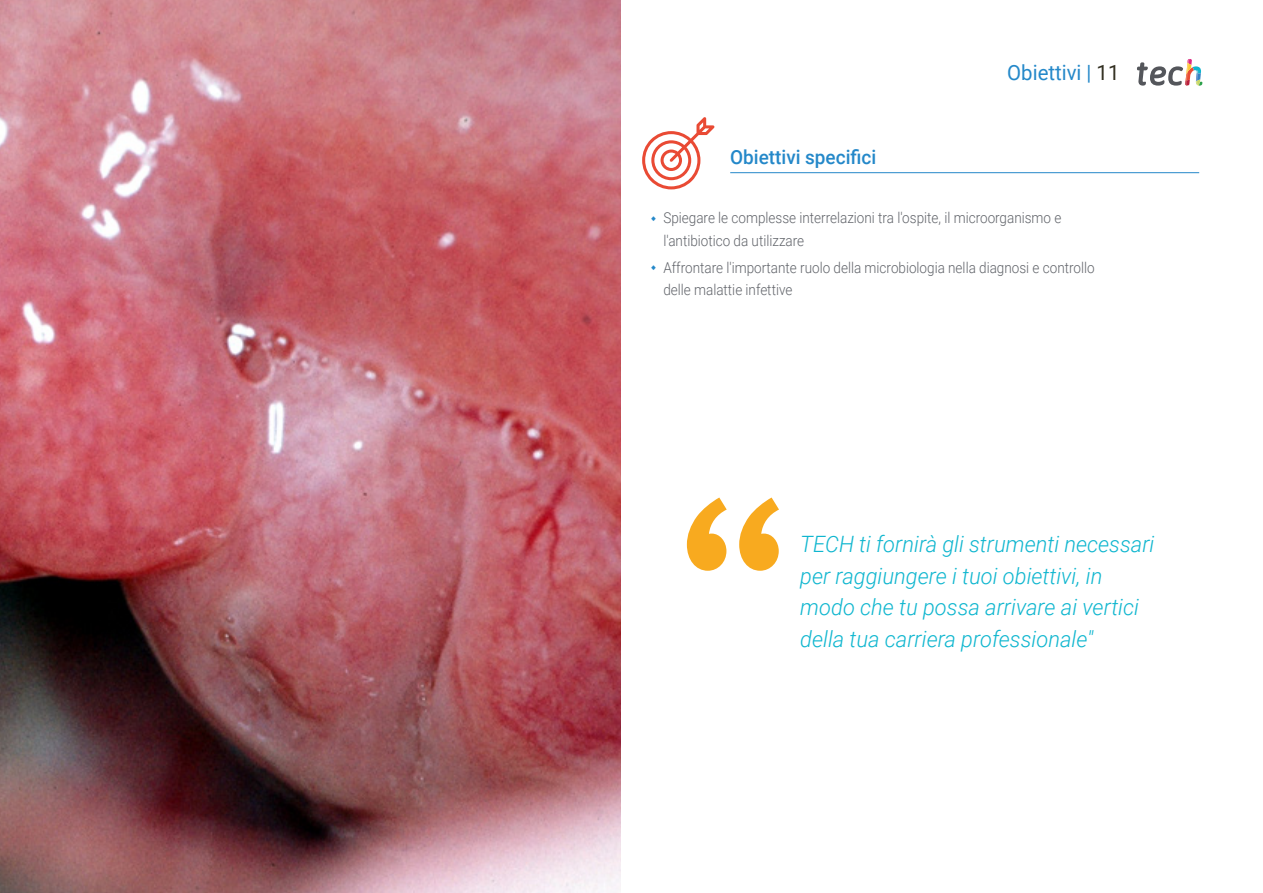
<style>
.page{position:relative;width:1263px;height:893px;background:#fff}
.page>*{position:absolute;margin:0;border:0;box-sizing:border-box;transform-origin:0 0}
.t1{font:italic 300 22.5px/31.5px "Roboto";color:#0fb6cf}
.t2{font:21px "Roboto";color:#2488c9}
.t3{font:500 19.5px "Roboto";color:#2488c9}
.t4{font:300 15px/22.5px "Roboto";color:#61646a;scale:.9 1}
.s1{color:#312e20}
</style>
<div class="page">
<hr style="left:730px;top:172px;width:469px;height:1px;background:#2488c9">
<svg style="left:642px;top:117px;width:72px;height:72px"></svg>
<img style="left:0;top:0;width:621px;height:893px">
<svg style="left:687px;top:497px;width:92px;height:74px"></svg>
<svg style="left:1137px;top:59px;width:65px;height:27px"></svg>
<h3 class="t3" style="left:730px;top:144px;width:147px">Obiettivi specifici</h3>
<h2 class="t2" style="left:1007px;top:57px;width:114px">Obiettivi | <span class="s1">11</span></h2>
<p class="t4" style="left:663px;top:206px;width:444px">Spiegare le complesse interrelazioni tra l'ospite, il microorganismo e l'antibiotico da utilizzare</p>
<p class="t4" style="left:663px;top:255px;width:481px">Affrontare l'importante ruolo della microbiologia nella diagnosi e controllo delle malattie infettive</p>
<h1 class="t1" style="left:800px;top:527px;width:356px">TECH ti fornirà gli strumenti necessari per raggiungere i tuoi obiettivi, in modo che tu possa arrivare ai vertici della tua carriera professionale"</h1>
</div>
